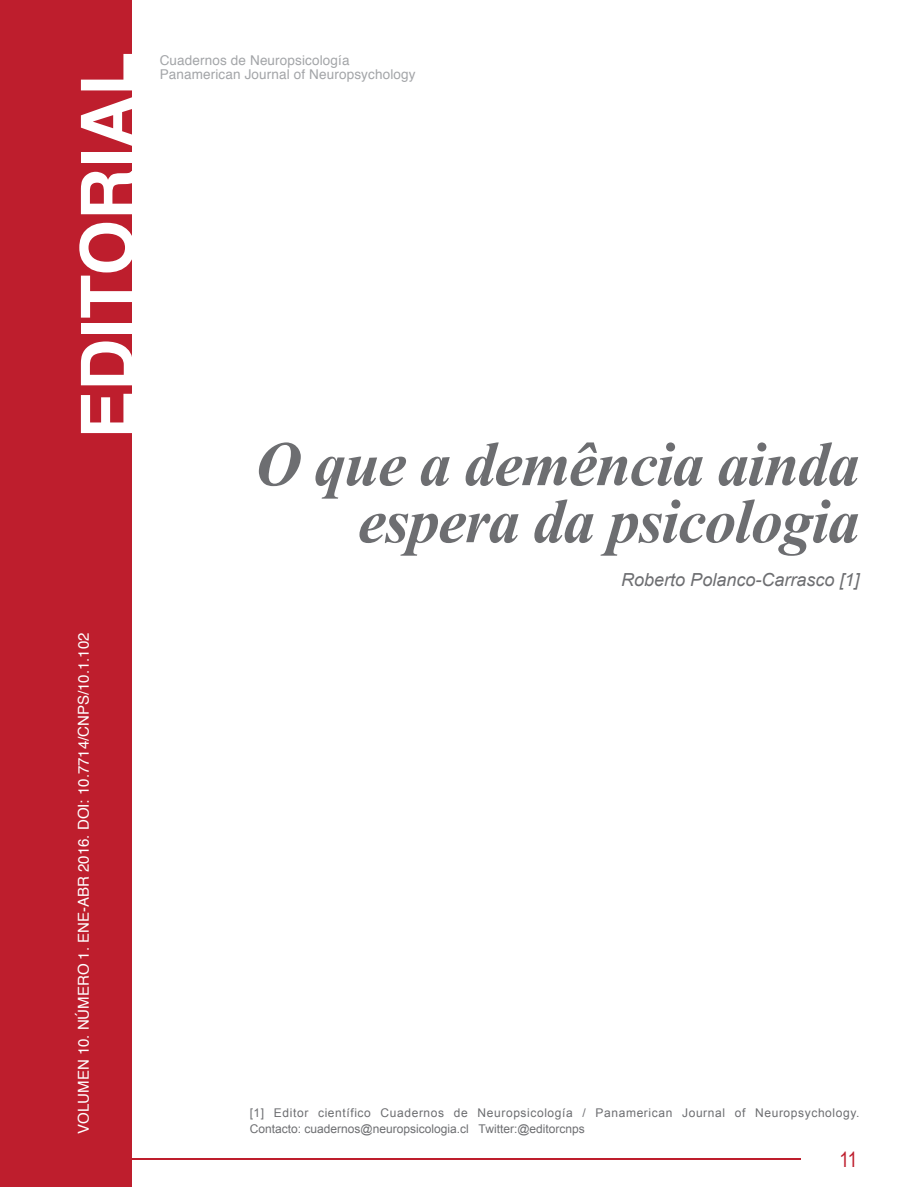
<style>
.page{position:relative;width:915px;height:1187px;background:#fff}
.page>*{position:absolute;margin:0;border:0;box-sizing:border-box;transform-origin:0 0}
.t1{font:700 72px "Helvetica";color:#fff}
.t2{font:italic 700 63px/57px "Times New Roman";letter-spacing:-.02em;color:#6d6e71;text-align:right}
.t3{font:21px "Arial Narrow";color:#be1e2d}
.t4{font:italic 18px "Arial";color:#6d6e71}
.t5{font:15px "Helvetica";color:#fff}
.t6{font:13.5px/13.5px "Helvetica";letter-spacing:.01em;color:#a3a5a8}
.t7{font:12px/15px "Arial";letter-spacing:.05em;color:#6d6e71}
</style>
<div class="page">
<div style="left:0;top:0;width:132px;height:1186px;background:#be1e2d"></div>
<hr style="left:0;top:1157px;width:799px;height:2px;background:#be1e2d">
<h1 class="t1" style="left:49px;top:439px;width:388px;rotate:-90deg">EDITORIAL</h1>
<p class="t5" style="left:72px;top:1133px;width:503px;rotate:-90deg">VOLUMEN 10. NÚMERO 1. ENE-ABR 2016. DOI: 10.7714/CNPS/10.1.102</p>
<p class="t6" style="left:160px;top:54px;width:257px">Cuadernos de Neuropsicología<br>Panamerican Journal of Neuropsychology</p>
<h2 class="t2" style="left:255px;top:434px;width:605px">O que a demência ainda espera da psicologia</h2>
<h3 class="t4" style="left:621px;top:568px;width:240px">Roberto Polanco-Carrasco [1]</h3>
<p class="t7" style="left:249px;top:1105px;width:611px">[1] Editor científico Cuadernos de Neuropsicología / Panamerican Journal of Neuropsychology.<br>Contacto: cuadernos@neuropsicologia.cl Twitter:@editorcnps</p>
<h3 class="t3" style="left:839px;top:1144px;width:19px">11</h3>
</div>
